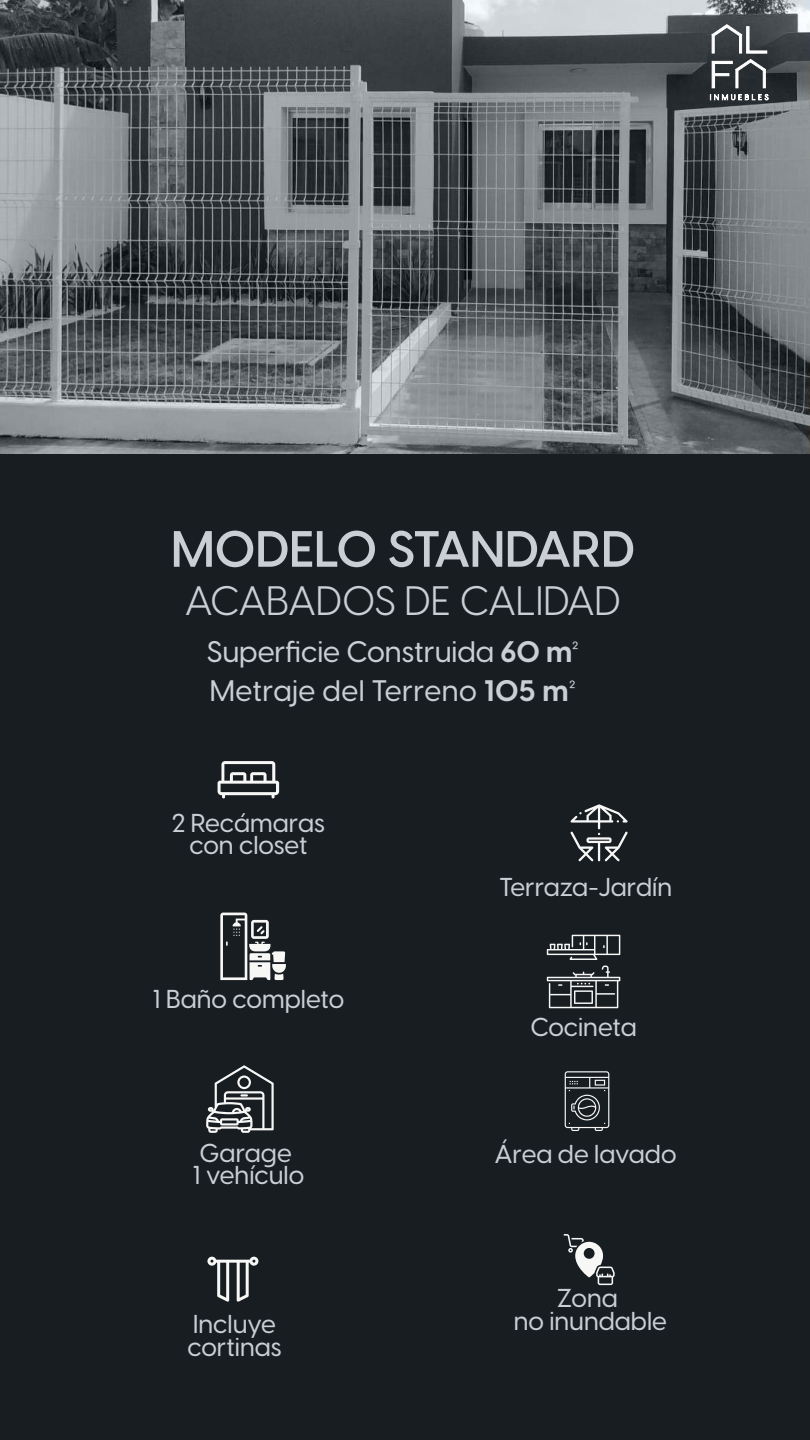
<style>
.page{position:relative;width:810px;height:1440px;background:#181d22}
.page>*{position:absolute;margin:0;border:0;box-sizing:border-box;transform-origin:0 0}
.t1{font:600 50.25px "Visby CF";color:#cbced5}
.t2{font:40.5px "Visby CF";color:#cbced5}
.t3{font:500 29.25px/39px "Visby CF";color:#cbced5}
.t4{font:500 25.5px/22.5px "Visby CF";color:#cbced5;text-align:center}
.s1{font-weight:700}
</style>
<div class="page">
<svg style="left:0;top:0;width:809px;height:454px"></svg>
<svg style="left:710px;top:24px;width:59px;height:78px"></svg>
<svg style="left:218px;top:761px;width:61px;height:38px"></svg>
<svg style="left:220px;top:913px;width:66px;height:67px"></svg>
<svg style="left:206px;top:1065px;width:68px;height:68px"></svg>
<svg style="left:547px;top:966px;width:73px;height:42px"></svg>
<svg style="left:547px;top:935px;width:73px;height:25px"></svg>
<svg style="left:570px;top:804px;width:58px;height:57px"></svg>
<svg style="left:565px;top:1071px;width:44px;height:60px"></svg>
<svg style="left:564px;top:1234px;width:51px;height:51px"></svg>
<svg style="left:207px;top:1257px;width:51px;height:45px"></svg>
<h1 class="t1" style="left:171px;top:511px;width:465px">MODELO STANDARD</h1>
<h2 class="t2" style="left:185px;top:571px;width:437px">ACABADOS DE CALIDAD</h2>
<p class="t3" style="left:207px;top:631px;width:374px">Superficie Construida <span class="s1">60 m2<br></span>Metraje del Terreno <span class="s1">105 m2</span></p>
<p class="t4" style="left:172px;top:810px;width:155px">2 Recámaras con closet</p>
<p class="t4" style="left:153px;top:986px;width:193px">1 Baño completo</p>
<p class="t4" style="left:193px;top:1140px;width:113px;text-align:left">Garage<br>1 vehículo</p>
<p class="t4" style="left:499px;top:874px;width:174px">Terraza-Jardín</p>
<p class="t4" style="left:530px;top:1014px;width:108px">Cocineta</p>
<p class="t4" style="left:495px;top:1141px;width:183px">Área de lavado</p>
<p class="t4" style="left:557px;top:1285px;width:62px">Zona</p>
<p class="t4" style="left:193px;top:1311px;width:84px">Incluye</p>
<p class="t4" style="left:514px;top:1308px;width:155px">no inundable</p>
<p class="t4" style="left:187px;top:1334px;width:96px">cortinas</p>
</div>
